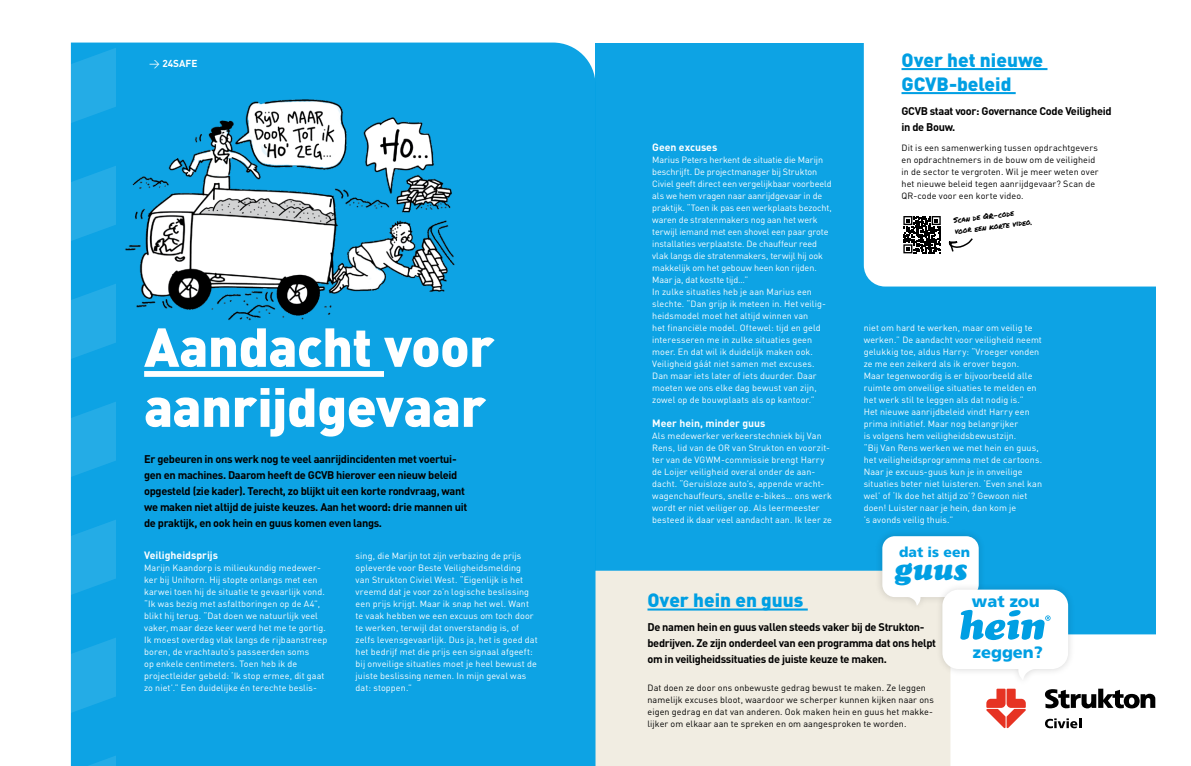
<style>
.page{position:relative;width:1191px;height:766px;background:#fff}
.page>*{position:absolute;margin:0;border:0;box-sizing:border-box;transform-origin:0 0}
.t1{font:900 54px/60px "DIN";letter-spacing:-.01em;color:#fff}
.t2{font:italic 30px "Cooper Black Std";color:#009fe3}
.t3{font:900 19px/24px "DIN";color:#009fe3}
.t4{font:900 16.4px "Frutiger LT Std";color:#009fe3}
.t5{font:900 14px "Frutiger LT Std";color:#009fe3}
.t6{font:700 11px/16px "DIN";letter-spacing:-.03em;color:#000}
.t7{font:700 10.5px "DIN";color:#fff}
.t8{font:700 10px "DIN";color:#fff}
.t9{font:9px/12px "DIN";letter-spacing:.01em;color:#fff}
.t10{font:9px/12px "DIN";letter-spacing:.01em;color:#000}
.t11{font:7.5px/11px "Permanent Marker";color:#000}
.s1{font-weight:400;font-size:10.5px}
</style>
<div class="page">
<div style="left:116px;top:43px;width:479px;height:722px;background:#0da3e4"></div>
<div style="left:595px;top:43px;width:560px;height:722px;background:#0da3e4"></div>
<div style="left:144px;top:371px;width:240px;height:6px;background:#fff"></div>
<img style="left:125px;top:95px;width:335px;height:229px">
<svg style="left:70px;top:42px;width:46px;height:723px;fill:#24ace6"></svg>
<div style="left:864px;top:43px;width:291px;height:243px;background:#fff"></div>
<div style="left:595px;top:570px;width:287px;height:195px;background:#f1ede2"></div>
<hr style="left:901px;top:68px;width:146px;height:2px;background:#009fe3">
<hr style="left:901px;top:92px;width:114px;height:2px;background:#009fe3">
<hr style="left:647px;top:608px;width:160px;height:2px;background:#009fe3">
<div style="left:900px;top:213px;width:43px;height:43px;background:#fff"></div>
<svg style="left:903px;top:216px;width:71px;height:37px"></svg>
<div style="left:874px;top:528px;width:112px;height:84px;background:#000;opacity:.15"></div>
<svg style="left:882px;top:536px;width:274px;height:229px"></svg>
<p class="t8" style="left:149px;top:56px;width:50px"><span class="s1">&gt;</span> 24SAFE</p>
<h1 class="t1" style="left:144px;top:314px;width:352px">Aandacht voor aanrijdgevaar</h1>
<p class="t6" style="left:144px;top:450px;width:324px">Er gebeuren in ons werk nog te veel aanrijdincidenten met voertui&shy;gen en machines. Daarom heeft de GCVB hierover een nieuw beleid opgesteld (zie kader). Terecht, zo blijkt uit een korte rondvraag, want we maken niet altijd de juiste keuzes. Aan het woord: drie mannen uit de praktijk, en ook hein en guus komen even langs.</p>
<p class="t7" style="left:144px;top:548px;width:75px">Veiligheidsprijs</p>
<p class="t9" style="left:144px;top:561px;width:185px">Marijn Kaandorp is milieukundig medewer&shy;ker bij Unihorn. Hij stopte onlangs met een karwei toen hij de situatie te gevaarlijk vond. “Ik was bezig met asfaltboringen op de A4”, blikt hij terug. “Dat doen we natuurlijk veel vaker, maar deze keer werd het me te gortig.<br>Ik moest overdag vlak langs de rijbaanstreep boren, de vrachtauto’s passeerden soms<br>op enkele centimeters. Toen heb ik de projectleider gebeld: ‘Ik stop ermee, dit gaat zo niet’.” Een duidelijke én terechte beslis-</p>
<p class="t9" style="left:356px;top:549px;width:184px">sing, die Marijn tot zijn verbazing de prijs opleverde voor Beste Veiligheidsmelding<br>van Strukton Civiel West. “Eigenlijk is het vreemd dat je voor zo’n logische beslissing een prijs krijgt. Maar ik snap het wel. Want te vaak hebben we een excuus om toch door te werken, terwijl dat onverstandig is, of zelfs levensgevaarlijk. Dus ja, het is goed dat het bedrijf met die prijs een signaal afgeeft: bij onveilige situaties moet je heel bewust de juiste beslissing nemen. In mijn geval was dat: stoppen.”</p>
<p class="t7" style="left:652px;top:140px;width:67px">Geen excuses</p>
<p class="t9" style="left:652px;top:153px;width:181px">Marius Peters herkent de situatie die Marijn beschrijft. De projectmanager bij Strukton Civiel geeft direct een vergelijkbaar voorbeeld als we hem vragen naar aanrijdgevaar in de praktijk. “Toen ik pas een werkplaats bezocht, waren de stratenmakers nog aan het werk terwijl iemand met een shovel een paar grote installaties verplaatste. De chauffeur reed vlak langs die stratenmakers, terwijl hij ook makkelijk om het gebouw heen kon rijden.<br>Maar ja, dat kostte tijd…”<br>In zulke situaties heb je aan Marius een slechte. “Dan grijp ik meteen in. Het veilig&shy;heidsmodel moet het altijd winnen van<br>het financiële model. Oftewel: tijd en geld interesseren me in zulke situaties geen moer. En dat wil ik duidelijk maken ook.<br>Veiligheid gáát niet samen met excuses.<br>Dan maar iets later of iets duurder. Daar moeten we ons elke dag bewust van zijn, zowel op de bouwplaats als op kantoor.”</p>
<p class="t7" style="left:652px;top:416px;width:115px">Meer hein, minder guus</p>
<p class="t9" style="left:652px;top:429px;width:181px">Als medewerker verkeerstechniek bij Van Rens, lid van de OR van Strukton en voorzit&shy;ter van de VGWM-commissie brengt Harry de Loijer veiligheid overal onder de aan&shy;dacht. “Geruisloze auto’s, appende vracht&shy;wagenchauffeurs, snelle e-bikes… ons werk wordt er niet veiliger op. Als leermeester besteed ik daar veel aandacht aan. Ik leer ze</p>
<h3 class="t3" style="left:901px;top:47px;width:143px">Over het nieuwe<br>GCVB-beleid</h3>
<p class="t6" style="left:901px;top:102px;width:212px">GCVB staat voor: Governance Code Veiligheid in de Bouw.</p>
<p class="t10" style="left:901px;top:141px;width:199px">Dit is een samenwerking tussen opdrachtgevers en opdrachtnemers in de bouw om de veiligheid in de sector te vergroten. Wil je meer weten over het nieuwe beleid tegen aanrijdgevaar? Scan de QR-code voor een korte video.</p>
<p class="t11" style="left:952px;top:214px;width:80px;rotate:-7deg">Scan de QR-code voor een korte video.</p>
<p class="t9" style="left:863px;top:321px;width:180px">niet om hard te werken, maar om veilig te werken.” De aandacht voor veiligheid neemt gelukkig toe, aldus Harry: “Vroeger vonden ze me een zeikerd als ik erover begon.<br>Maar tegenwoordig is er bijvoorbeeld alle ruimte om onveilige situaties te melden en het werk stil te leggen als dat nodig is.”<br>Het nieuwe aanrijdbeleid vindt Harry een prima initiatief. Maar nog belangrijker<br>is volgens hem veiligheidsbewustzijn.<br>“Bij Van Rens werken we met hein en guus, het veiligheidsprogramma met de cartoons.<br>Naar je excuus-guus kun je in onveilige situaties beter niet luisteren. ‘Even snel kan wel’ of ‘Ik doe het altijd zo’? Gewoon niet doen! Luister naar je hein, dan kom je<br>’s avonds veilig thuis.”</p>
<h3 class="t5" style="left:899px;top:543px;width:72px">dat is een</h3>
<h2 class="t2" style="left:893px;top:550px;width:75px">guus</h2>
<h3 class="t3" style="left:647px;top:587px;width:158px">Over hein en guus</h3>
<p class="t6" style="left:647px;top:618px;width:290px">De namen hein en guus vallen steeds vaker bij de Strukton&shy;bedrijven. Ze zijn onderdeel van een programma dat ons helpt om in veiligheidssituaties de juiste keuze te maken.</p>
<p class="t10" style="left:647px;top:681px;width:288px">Dat doen ze door ons onbewuste gedrag bewust te maken. Ze leggen namelijk excuses bloot, waardoor we scherper kunnen kijken naar ons eigen gedrag en dat van anderen. Ook maken hein en guus het makke&shy;lijker om elkaar aan te spreken en om aangesproken te worden.</p>
<h3 class="t4" style="left:972px;top:591px;width:69px">wat zou</h3>
<h3 class="t4" style="left:972px;top:641px;width:72px">zeggen?</h3>
</div>
